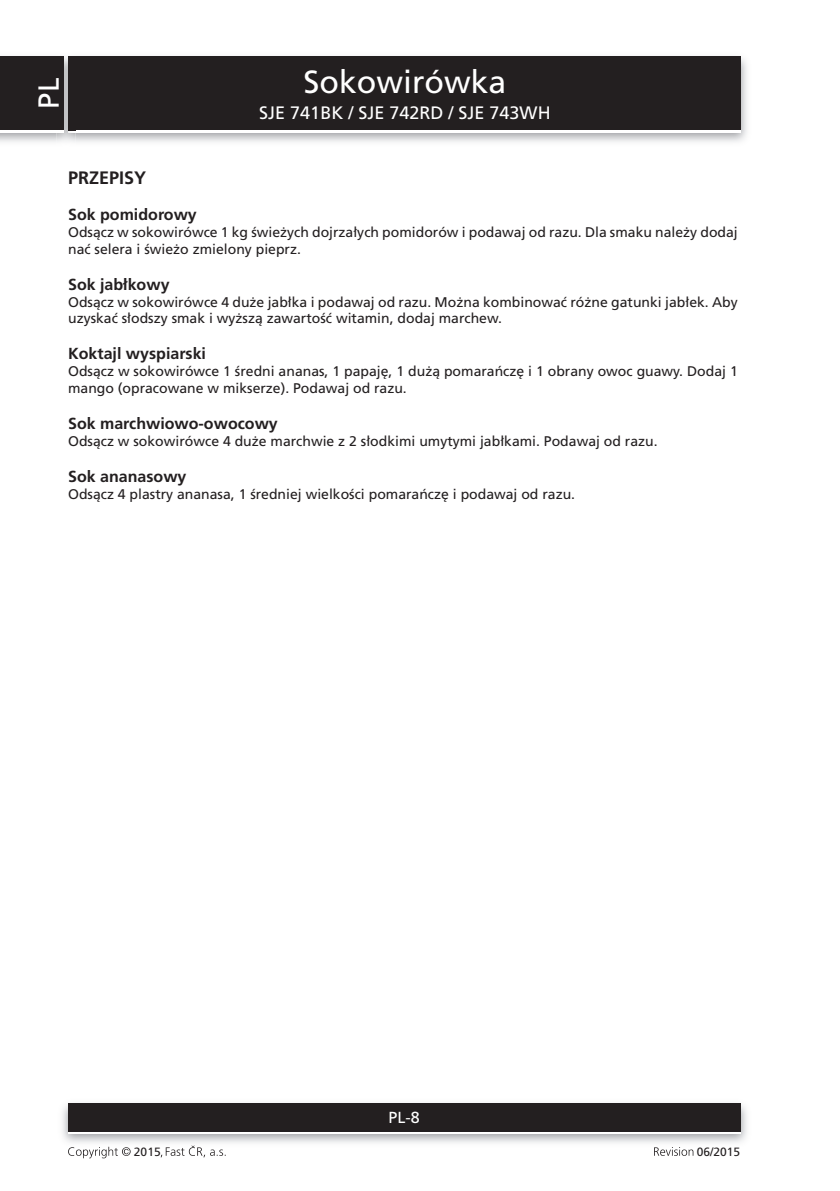
<style>
.page{position:relative;width:840px;height:1191px;background:#fff}
.page>*{position:absolute;margin:0;border:0;box-sizing:border-box;transform-origin:0 0}
.t1{font:32px "Frutiger CE";color:#fff}
.t2{font:29px "Frutiger CE";color:#fff}
.t3{font:18px "Frutiger CE";color:#fff}
.titulek_9{font:700 18px "Frutiger CE";color:#231f20}
.titulek_8{font:700 16px "Frutiger CE";color:#231f20}
.t4{font:16px "Frutiger CE";color:#fff}
.text{font:14px/16.8px "Frutiger CE";color:#231f20}
.t5{font:12px "Frutiger CE";color:#231f20}
</style>
<div class="page">
<img style="left:0;top:56px;width:747px;height:86px">
<div style="left:68px;top:59px;width:672px;height:74px;background:#fff"></div>
<div style="left:68px;top:57px;width:672px;height:73px;background:#231f20"></div>
<img style="left:62px;top:1103px;width:685px;height:40px">
<div style="left:68px;top:1106px;width:672px;height:28px;background:linear-gradient(to right,#fff,#fff)"></div>
<div style="left:68px;top:1103px;width:672px;height:28px;background:#231f20"></div>
<img style="left:57px;top:56px;width:18px;height:86px">
<img style="left:68px;top:130px;width:7px;height:3px">
<svg style="left:68px;top:57px;width:7px;height:2px"></svg>
<img style="left:68px;top:59px;width:7px;height:71px">
<div style="left:0;top:59px;width:64px;height:74px;background:#fff"></div>
<div style="left:0;top:57px;width:64px;height:73px;background:#231f20"></div>
<svg style="left:68px;top:1146px;width:62px;height:12px"></svg>
<svg style="left:161px;top:1145px;width:64px;height:12px"></svg>
<svg style="left:654px;top:1147px;width:39px;height:8px"></svg>
<h2 class="t2" style="left:32px;top:109px;width:32px;rotate:-90deg">PL</h2>
<h1 class="t1" style="left:303px;top:64px;width:204px">Sokowirówka</h1>
<p class="t3" style="left:259px;top:102px;width:293px">SJE 741BK / SJE 742RD / SJE 743WH</p>
<p class="titulek_9" style="left:68px;top:168px;width:80px">PRZEPISY</p>
<p class="titulek_8" style="left:68px;top:205px;width:130px">Sok pomidorowy</p>
<p class="text" style="left:68px;top:224px;width:670px">Odsącz w sokowirówce 1 kg świeżych dojrzałych pomidorów i podawaj od razu. Dla smaku należy dodaj nać selera i świeżo zmielony pieprz.</p>
<p class="titulek_8" style="left:68px;top:275px;width:103px">Sok jabłkowy</p>
<p class="text" style="left:68px;top:293px;width:670px">Odsącz w sokowirówce 4 duże jabłka i podawaj od razu. Można kombinować różne gatunki jabłek. Aby uzyskać słodszy smak i wyższą zawartość witamin, dodaj marchew.</p>
<p class="titulek_8" style="left:68px;top:345px;width:139px">Koktajl wyspiarski</p>
<p class="text" style="left:68px;top:363px;width:670px">Odsącz w sokowirówce 1 średni ananas, 1 papaję, 1 dużą pomarańczę i 1 obrany owoc guawy. Dodaj 1 mango (opracowane w mikserze). Podawaj od razu.</p>
<p class="titulek_8" style="left:68px;top:414px;width:211px">Sok marchwiowo-owocowy</p>
<p class="text" style="left:68px;top:432px;width:590px">Odsącz w sokowirówce 4 duże marchwie z 2 słodkimi umytymi jabłkami. Podawaj od razu.</p>
<p class="titulek_8" style="left:68px;top:467px;width:120px">Sok ananasowy</p>
<p class="text" style="left:68px;top:485px;width:508px">Odsącz 4 plastry ananasa, 1 średniej wielkości pomarańczę i podawaj od razu.</p>
<p class="t4" style="left:388px;top:1108px;width:33px">PL-8</p>
<p class="t5" style="left:134px;top:1144px;width:28px">2015</p>
<p class="t5" style="left:696px;top:1144px;width:45px">06/2015</p>
</div>
